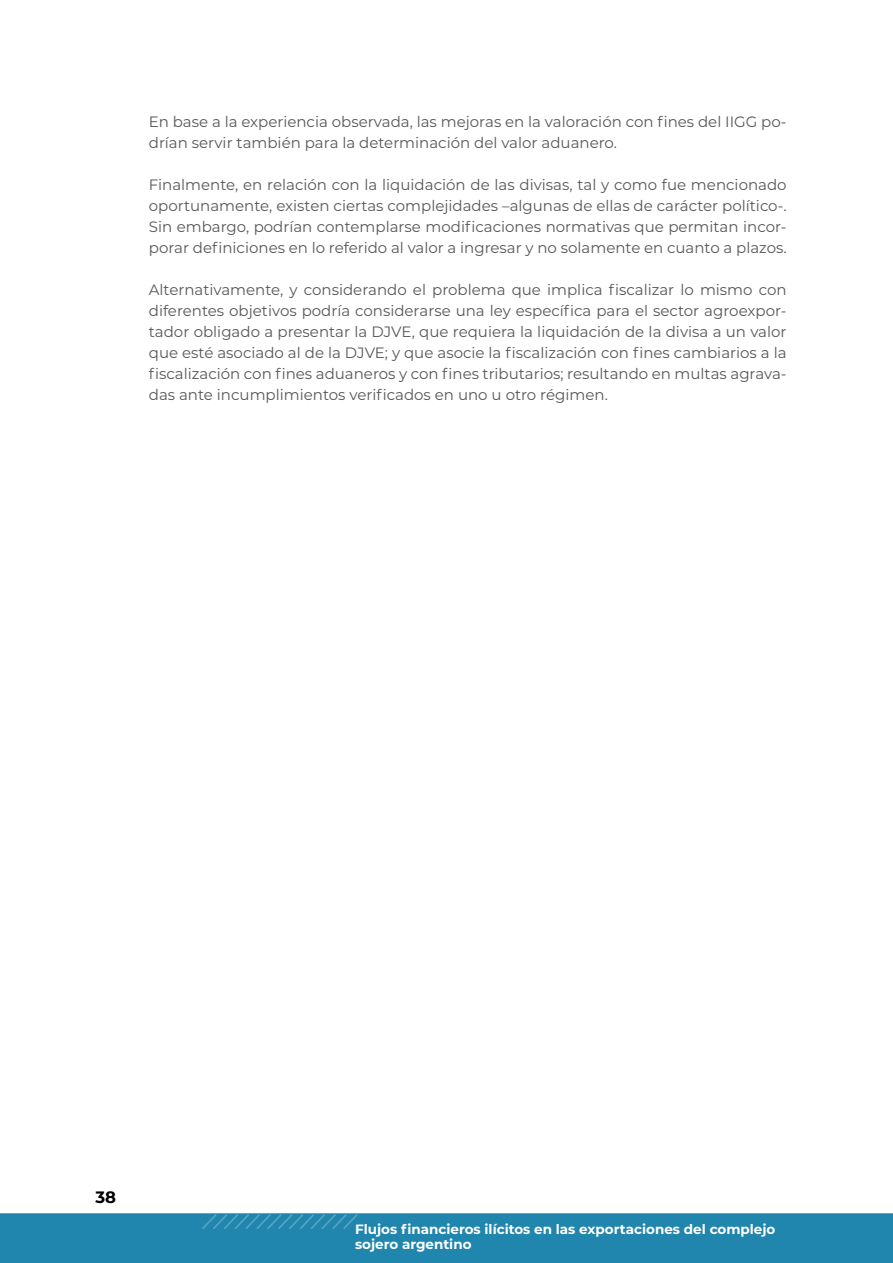
<style>
.page{position:relative;width:893px;height:1263px;background:#fff}
.page>*{position:absolute;margin:0;border:0;box-sizing:border-box;transform-origin:0 0}
.t1{font:700 16.5px "Montserrat";color:#000}
.Cuerpo_del_texto{font:15px/21px "Montserrat";color:#575756;text-align:justify}
.t2{font:700 13.5px/15.6px "Montserrat";color:#fff}
</style>
<div class="page">
<div style="left:0;top:1213px;width:893px;height:50px;background:#2086ae"></div>
<p class="Cuerpo_del_texto" style="left:149px;top:111px;width:639px">En base a la experiencia observada, las mejoras en la valoración con fines del IIGG po&shy;drían servir también para la determinación del valor aduanero.</p>
<p class="Cuerpo_del_texto" style="left:149px;top:174px;width:639px">Finalmente, en relación con la liquidación de las divisas, tal y como fue mencionado oportunamente, existen ciertas complejidades –algunas de ellas de carácter político-.<br>Sin embargo, podrían contemplarse modificaciones normativas que permitan incor&shy;porar definiciones en lo referido al valor a ingresar y no solamente en cuanto a plazos.</p>
<p class="Cuerpo_del_texto" style="left:149px;top:279px;width:639px">Alternativamente, y considerando el problema que implica fiscalizar lo mismo con diferentes objetivos podría considerarse una ley específica para el sector agroexpor&shy;tador obligado a presentar la DJVE, que requiera la liquidación de la divisa a un valor que esté asociado al de la DJVE; y que asocie la fiscalización con fines cambiarios a la fiscalización con fines aduaneros y con fines tributarios; resultando en multas agrava&shy;das ante incumplimientos verificados en uno u otro régimen.</p>
<p class="t1" style="left:96px;top:1185px;width:22px">38</p>
<p class="t2" style="left:355px;top:1220px;width:422px">Flujos financieros ilícitos en las exportaciones del complejo sojero argentino</p>
</div>
